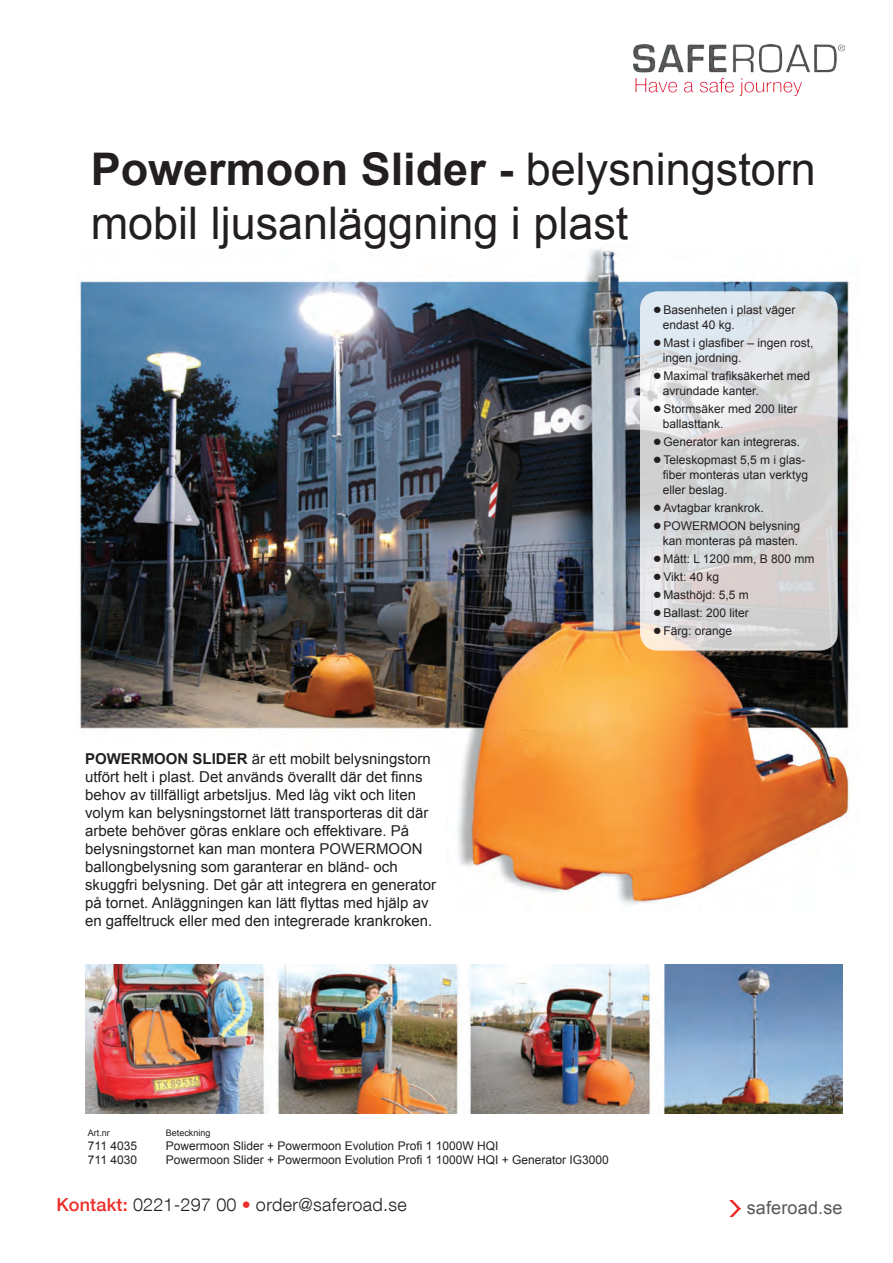
<style>
.page{position:relative;width:893px;height:1263px;background:#fff}
.page>*{position:absolute;margin:0;border:0;box-sizing:border-box;transform-origin:0 0}
.t1{font:700 45px "Arial";color:#231f20}
.t2{font:45px "Arial";color:#231f20}
.t3{font:300 18px "Helvetica Neue LT Com";letter-spacing:.02em;color:#231f20}
.t4{font:18px "Arial";letter-spacing:.01em;color:#55575a}
.t5{font:15px/18px "Arial";color:#231f20}
.t6{font:12px/15px "Arial";color:#231f20}
.t7{font:9px "Arial";color:#231f20}
.s1{font-weight:400}
.s2{font-weight:700}
.s3{font-weight:500;color:#ee2d28}
</style>
<div class="page">
<img style="left:79px;top:248px;width:771px;height:658px">
<img style="left:85px;top:964px;width:757px;height:150px">
<svg style="left:640px;top:291px;width:198px;height:360px;background:#d8d9da"></svg>
<img style="left:729px;top:1201px;width:12px;height:16px">
<img style="left:634px;top:44px;width:211px;height:52px">
<p class="t1" style="left:91px;top:139px;width:727px">Powermoon Slider - <span class="s1">belysningstorn</span></p>
<p class="t2" style="left:91px;top:193px;width:539px">mobil ljusanläggning i plast</p>
<p class="t5" style="left:85px;top:750px;width:352px"><span class="s2">POWERMOON SLIDER</span> är ett mobilt belysningstorn utfört helt i plast. Det används överallt där det finns behov av tillfälligt arbetsljus. Med låg vikt och liten volym kan belysningstornet lätt transporteras dit där arbete behöver göras enklare och effektivare. På belysningstornet kan man montera POWERMOON ballongbelysning som garanterar en bländ- och skuggfri belysning. Det går att integrera en generator på tornet. Anläggningen kan lätt flyttas med hjälp av en gaffeltruck eller med den integrerade krankroken.</p>
<p class="t6" style="left:663px;top:302px;width:134px;text-indent:-9px">● Basenheten i plast väger endast 40 kg.</p>
<p class="t6" style="left:663px;top:335px;width:152px;text-indent:-9px">● Mast i glasfiber – ingen rost, ingen jordning.</p>
<p class="t6" style="left:663px;top:368px;width:149px;text-indent:-9px">● Maximal trafiksäkerhet med avrundade kanter.</p>
<p class="t6" style="left:663px;top:401px;width:136px;text-indent:-9px">● Stormsäker med 200 liter ballasttank.</p>
<p class="t6" style="left:654px;top:434px;width:148px">● Generator kan integreras.</p>
<p class="t6" style="left:663px;top:452px;width:147px;text-indent:-9px">● Teleskopmast 5,5 m i glas&shy;fiber monteras utan verktyg eller beslag.</p>
<p class="t6" style="left:654px;top:500px;width:112px">● Avtagbar krankrok.</p>
<p class="t6" style="left:654px;top:518px;width:148px">● POWERMOON belysning</p>
<p class="t6" style="left:663px;top:533px;width:137px">kan monteras på masten.</p>
<p class="t6" style="left:654px;top:551px;width:162px">● Mått: L 1200 mm, B 800 mm</p>
<p class="t6" style="left:654px;top:569px;width:67px">● Vikt: 40 kg</p>
<p class="t6" style="left:654px;top:587px;width:96px">● Masthöjd: 5,5 m</p>
<p class="t6" style="left:654px;top:605px;width:96px">● Ballast: 200 liter</p>
<p class="t6" style="left:654px;top:623px;width:80px">● Färg: orange</p>
<p class="t7" style="left:88px;top:1126px;width:24px">Art.nr</p>
<p class="t7" style="left:166px;top:1126px;width:46px">Beteckning</p>
<p class="t6" style="left:88px;top:1138px;width:51px">711 4035</p>
<p class="t6" style="left:166px;top:1138px;width:334px">Powermoon Slider + Powermoon Evolution Profi 1 1000W HQI</p>
<p class="t6" style="left:88px;top:1153px;width:51px">711 4030</p>
<p class="t6" style="left:166px;top:1153px;width:444px">Powermoon Slider + Powermoon Evolution Profi 1 1000W HQI + Generator IG3000</p>
<h2 class="t3" style="left:56px;top:1194px;width:352px"><span class="s3">Kontakt:</span> 0221-297 00 <span class="s3">•</span> order@saferoad.se</h2>
<h2 class="t4" style="left:747px;top:1196px;width:97px">saferoad.se</h2>
</div>
